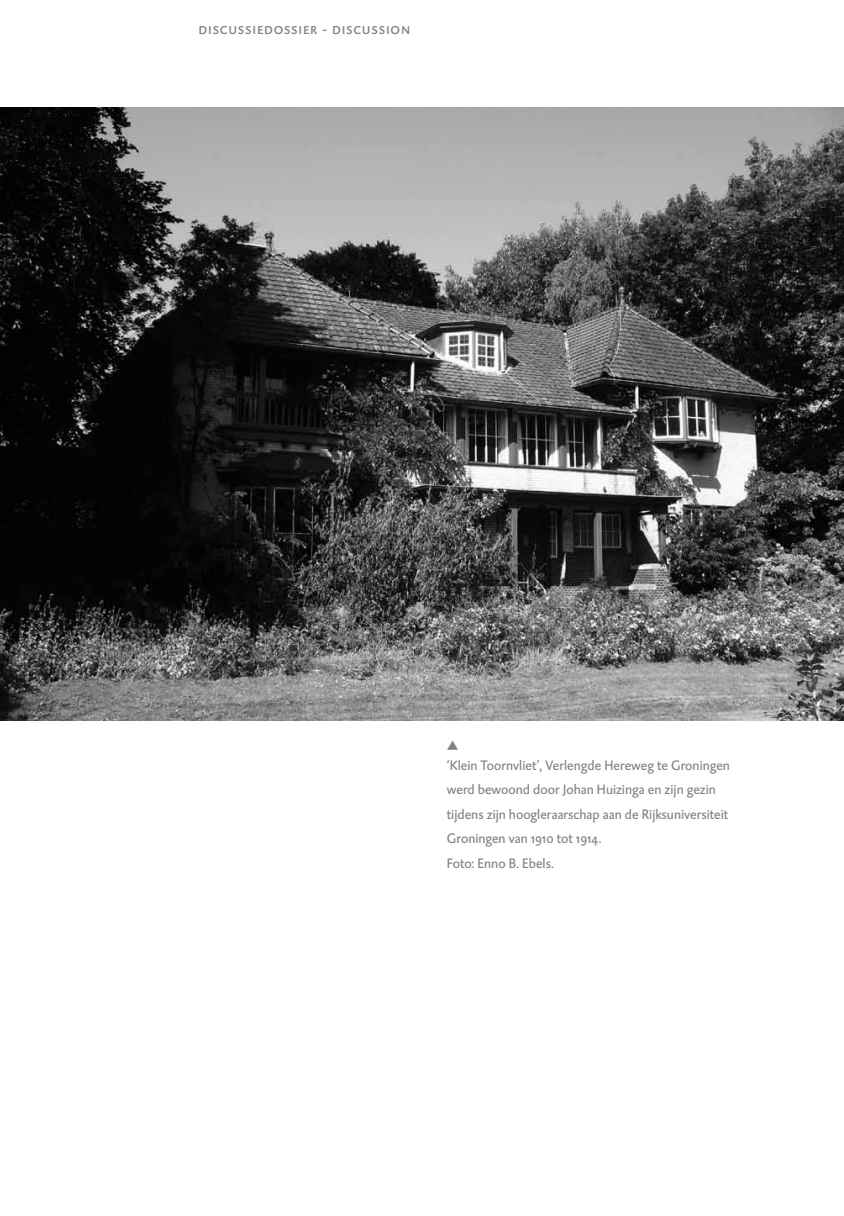
<style>
.page{position:relative;width:844px;height:1216px;background:#fff}
.page>*{position:absolute;margin:0;border:0;box-sizing:border-box;transform-origin:0 0}
.t1{font:15.75px "DTL Caspari T Caps";letter-spacing:.045em;color:#808285}
.t2{font:14px/24.5px "DTL Caspari ST";color:#808285}
.t3{font:13.12px "Pijlen";color:#808285}
</style>
<div class="page">
<img style="left:0;top:108px;width:843px;height:612px">
<p class="t1" style="left:198px;top:19px;width:213px">discussiedossier - discussion</p>
<p class="t3" style="left:446px;top:739px;width:13px">r</p>
<p class="t2" style="left:446px;top:752px;width:284px">‘Klein Toornvliet’, Verlengde Hereweg te Groningen werd bewoond door Johan Huizinga en zijn gezin tijdens zijn hoogleraarschap aan de Rijksuniversiteit Groningen van 1910 tot 1914.<br>Foto: Enno B. Ebels.</p>
</div>
